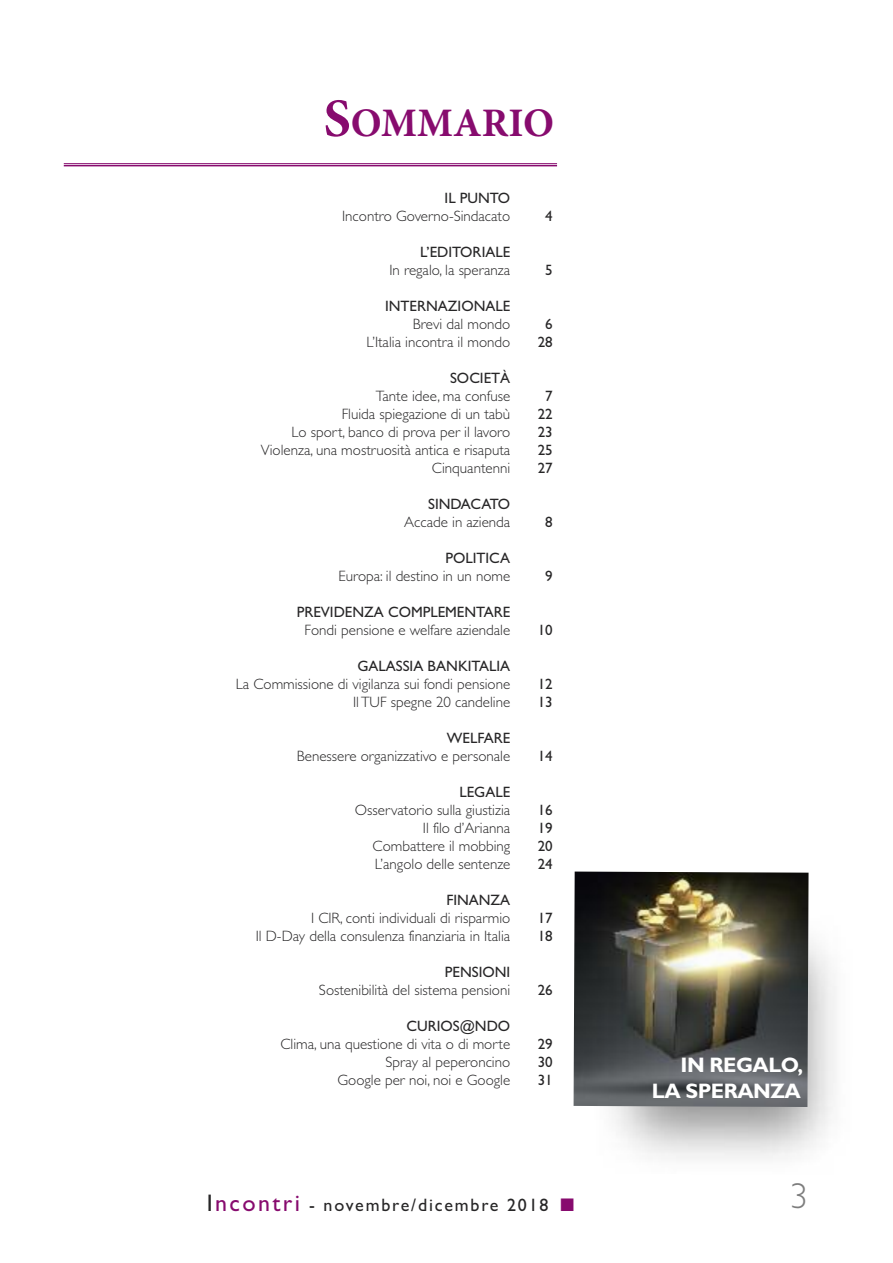
<style>
.page{position:relative;width:893px;height:1263px;background:#fff}
.page>*{position:absolute;margin:0;border:0;box-sizing:border-box;transform-origin:0 0}
.t1{font:700 40.5px "Minion Pro";color:#870b6e}
.t2{font:300 36px "Gill Sans";color:#7d7d7d}
.t3{font:700 21px/25.5px "Gill Sans";letter-spacing:-.025em;color:#fff;text-align:right}
.t4{font:18px "Gill Sans";letter-spacing:.1em;color:#272627}
.t5{font:300 15px/18px "Gill Sans";color:#272627;text-align:right}
.t6{font:15px/18px "Gill Sans";color:#272627;text-align:center}
.t7{font:15px "Gill Sans";letter-spacing:-.02em;color:#272627}
.s1{font-size:54px}
.s2{font-size:24px}
.s3{font-size:24px;color:#870b6e}
.s4{color:#870b6e}
</style>
<div class="page">
<img style="left:574px;top:871px;width:234px;height:236px">
<hr style="left:64px;top:163px;width:493px;height:1px;background:#870b6e">
<hr style="left:64px;top:165px;width:493px;height:1px;background:#870b6e">
<h1 class="t1" style="left:324px;top:94px;width:232px"><span class="s1">S</span>OMMARIO</h1>
<p class="t6" style="left:445px;top:189px;width:67px">IL PUNTO</p>
<p class="t5" style="left:342px;top:206px;width:170px">Incontro Governo-Sindacato</p>
<p class="t6" style="left:420px;top:243px;width:92px">L’EDITORIALE</p>
<p class="t5" style="left:389px;top:260px;width:122px">In regalo, la speranza</p>
<p class="t6" style="left:385px;top:297px;width:127px">INTERNAZIONALE</p>
<p class="t5" style="left:366px;top:314px;width:145px">Brevi dal mondo<br>L’Italia incontra il mondo</p>
<p class="t6" style="left:450px;top:369px;width:62px">SOCIETÀ</p>
<p class="t5" style="left:261px;top:386px;width:251px">Tante idee, ma confuse<br>Fluida spiegazione di un tabù<br>Lo sport, banco di prova per il lavoro<br>Violenza, una mostruosità antica e risaputa<br>Cinquantenni</p>
<p class="t7" style="left:428px;top:495px;width:84px">SINDACATO</p>
<p class="t5" style="left:404px;top:512px;width:107px">Accade in azienda</p>
<p class="t6" style="left:445px;top:549px;width:66px">POLITICA</p>
<p class="t5" style="left:338px;top:566px;width:173px">Europa: il destino in un nome</p>
<p class="t6" style="left:297px;top:603px;width:215px">PREVIDENZA COMPLEMENTARE</p>
<p class="t5" style="left:305px;top:620px;width:207px">Fondi pensione e welfare aziendale</p>
<p class="t6" style="left:357px;top:657px;width:154px">GALASSIA BANKITALIA</p>
<p class="t5" style="left:236px;top:674px;width:276px">La Commissione di vigilanza sui fondi pensione<br>IlTUF spegne 20 candeline</p>
<p class="t6" style="left:447px;top:729px;width:65px">WELFARE</p>
<p class="t5" style="left:297px;top:746px;width:215px">Benessere organizzativo e personale</p>
<p class="t6" style="left:459px;top:783px;width:52px">LEGALE</p>
<p class="t5" style="left:355px;top:800px;width:157px">Osservatorio sulla giustizia<br>Il filo d’Arianna<br>Combattere il mobbing<br>L’angolo delle sentenze</p>
<p class="t6" style="left:446px;top:891px;width:65px">FINANZA</p>
<p class="t5" style="left:256px;top:908px;width:256px">I CIR, conti individuali di risparmio<br>Il D-Day della consulenza finanziaria in Italia</p>
<p class="t6" style="left:445px;top:963px;width:67px">PENSIONI</p>
<p class="t5" style="left:319px;top:980px;width:193px">Sostenibilità del sistema pensioni</p>
<p class="t6" style="left:407px;top:1017px;width:105px">CURIOS@NDO</p>
<p class="t5" style="left:280px;top:1034px;width:231px">Clima, una questione di vita o di morte<br>Spray al peperoncino<br>Google per noi, noi e Google</p>
<p class="t6" style="left:545px;top:207px;width:9px">4</p>
<p class="t6" style="left:545px;top:261px;width:9px">5</p>
<p class="t6" style="left:538px;top:315px;width:16px">6<br>28</p>
<p class="t6" style="left:538px;top:387px;width:16px">7<br>22<br>23<br>25<br>27</p>
<p class="t6" style="left:545px;top:513px;width:9px">8</p>
<p class="t6" style="left:545px;top:567px;width:9px">9</p>
<p class="t6" style="left:538px;top:621px;width:16px">10</p>
<p class="t6" style="left:538px;top:675px;width:16px;text-align:left">12<br>13</p>
<p class="t6" style="left:538px;top:747px;width:16px">14</p>
<p class="t6" style="left:538px;top:801px;width:16px;text-align:justify">16<br>19<br>20<br>24</p>
<p class="t6" style="left:538px;top:909px;width:16px;text-align:left">17<br>18</p>
<p class="t6" style="left:538px;top:981px;width:16px">26</p>
<p class="t6" style="left:538px;top:1035px;width:16px;text-align:justify">29<br>30<br>31</p>
<h3 class="t3" style="left:652px;top:1053px;width:153px">IN REGALO,<br>LA SPERANZA</h3>
<p class="t4" style="left:207px;top:1194px;width:369px"><span class="s2">I</span><span class="s3">ncontri</span> - novembre/dicembre 2018 <span class="s4">■</span></p>
<h2 class="t2" style="left:790px;top:1168px;width:19px">3</h2>
</div>
